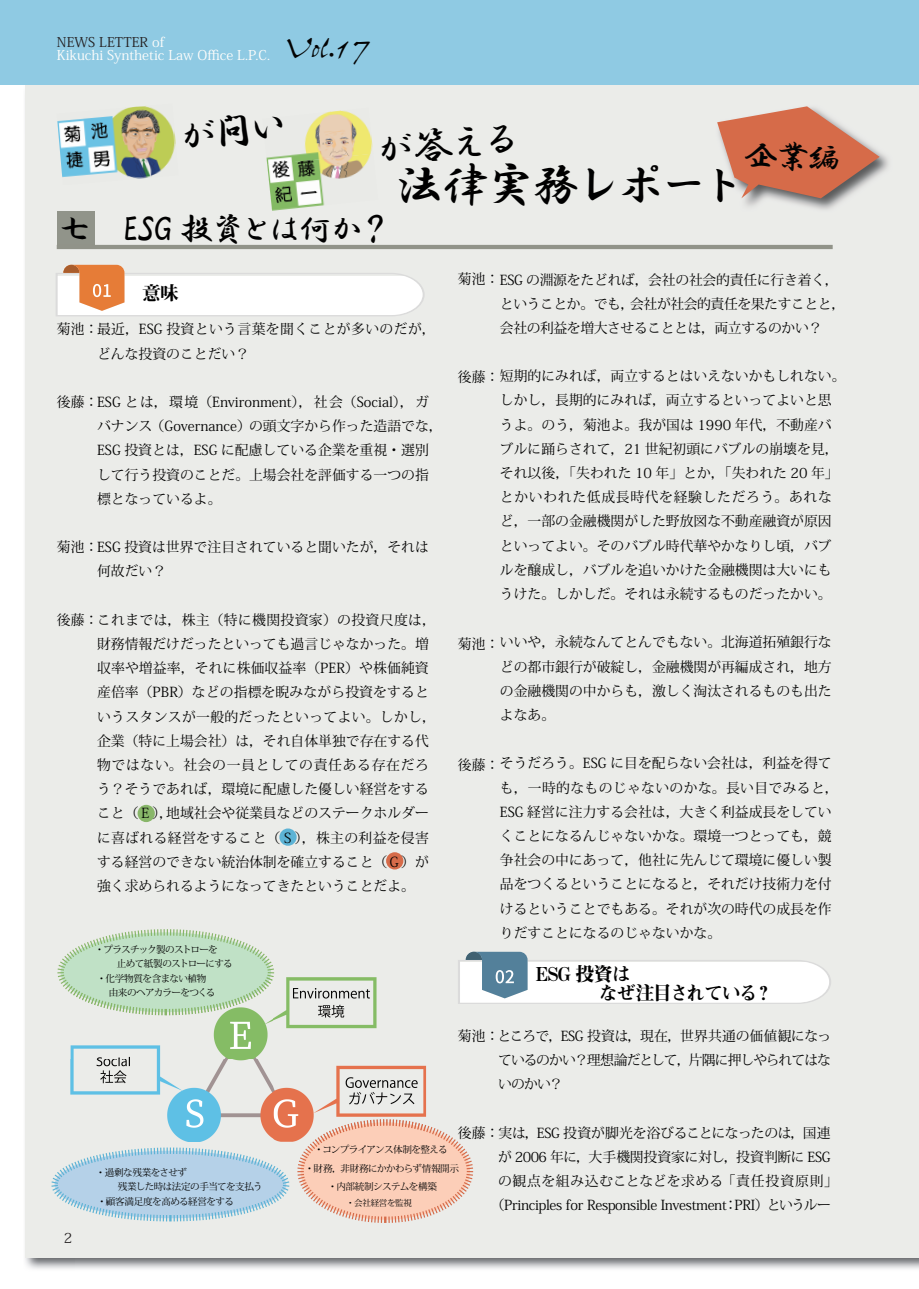
<style>
.page{position:relative;width:919px;height:1289px;background:#fff}
.page>*{position:absolute;margin:0;border:0;box-sizing:border-box;transform-origin:0 0}
.t1{font:48.9px "HGS Gyoshotai";letter-spacing:-.11em;color:#000}
.t2{font:40.35px "HGS Gyoshotai";color:#000}
.t3{font:34.05px "HGS Gyoshotai";letter-spacing:-.085em;color:#000}
.t4{font:31.95px "DH Gyo Sho Lt WINP RKSJ H";color:#030303}
.t5{font:19.2px/19px "Midashi Min Pr 6 N MA31";letter-spacing:-.075em;color:#000}
.t6{font:13.8px/24.2px "Koz Min Pr 6 N";color:#000}
.t7{font:13.8px "Koz Min Pr 6 N";letter-spacing:-.025em;color:#000}
.t8{font:13.8px/24.2px "Koz Min Pr 6 N";letter-spacing:-.03em;color:#000}
.t9{font:13.8px "Koz Min Pr 6 N";letter-spacing:.03em;color:#000}
.t10{font:13.8px "Koz Min Pr 6 N";letter-spacing:.025em;color:#000}
.t11{font:13.8px "Koz Min Pr 6 N";letter-spacing:.04em;color:#000}
.t12{font:13.8px "Koz Min Pr 6 N";color:#231f20}
.t13{font:13.35px/12.8px "Koz Min Pr 6 N";color:#fffefc}
.t14{font:9.6px/13.8px "Koz Min Pr 6 N";letter-spacing:-.055em;color:#000}
.t15{font:9.6px/13.8px "Koz Min Pr 6 N";letter-spacing:-.075em;color:#000}
.t16{font:8.55px "Koz Min Pr 6 N";letter-spacing:-.025em;color:#000}
.s1{color:#231f20}
.s2{font-size:39.3px}
</style>
<div class="page">
<img style="left:25px;top:134px;width:50px;height:1135px">
<div style="left:26px;top:85px;width:892px;height:1171px;background:#ebece9"></div>
<div style="left:57px;top:211px;width:38px;height:38px;background:#91948a"></div>
<hr style="left:57px;top:245px;width:775px;height:4px;background:#919389">
<svg style="left:458px;top:951px;width:373px;height:52px"></svg>
<svg style="left:51px;top:1147px;width:239px;height:75px"></svg>
<svg style="left:297px;top:1125px;width:176px;height:97px"></svg>
<img style="left:57px;top:106px;width:119px;height:73px">
<img style="left:266px;top:110px;width:107px;height:52px">
<img style="left:267px;top:153px;width:106px;height:58px">
<svg style="left:56px;top:265px;width:368px;height:51px"></svg>
<img style="left:745px;top:152px;width:144px;height:58px">
<svg style="left:57px;top:929px;width:217px;height:63px"></svg>
<div style="left:137px;top:804px;width:18px;height:18px;background:#88b669;border-radius:50%"></div>
<div style="left:279px;top:828px;width:17px;height:17px;background:#5db3d5;border-radius:50%"></div>
<div style="left:386px;top:852px;width:17px;height:17px;background:#d66b49;border-radius:50%"></div>
<div style="left:0;top:0;width:918px;height:85px;background:#8fcae3"></div>
<img style="left:142px;top:1014px;width:117px;height:1px">
<img style="left:273px;top:977px;width:104px;height:52px">
<img style="left:70px;top:1059px;width:356px;height:82px">
<img style="left:312px;top:1119px;width:114px;height:22px">
<img style="left:70px;top:977px;width:202px;height:37px">
<svg style="left:266px;top:113px;width:17px;height:35px"></svg>
<svg style="left:717px;top:106px;width:162px;height:92px"></svg>
<p class="t13" style="left:57px;top:36px;width:214px"><span class="s1">NEWS LETTER</span> of<br>Kikuchi Synthetic Law Office L.P.C.</p>
<h3 class="t4" style="left:285px;top:31px;width:88px">Vol.<span class="s2">17</span></h3>
<h2 class="t2" style="left:372px;top:129px;width:150px;rotate:-5deg">が答える</h2>
<h1 class="t1" style="left:395px;top:159px;width:352px">法律実務レポート</h1>
<h3 class="t3" style="left:58px;top:212px;width:336px">七　ESG 投資とは何か？</h3>
<h3 class="t5" style="left:142px;top:282px;width:39px">意味</h3>
<p class="t9" style="left:57px;top:321px;width:380px">菊池：最近，ESG 投資という言葉を聞くことが多いのだが，</p>
<p class="t6" style="left:97px;top:342px;width:154px">どんな投資のことだい？</p>
<p class="t6" style="left:57px;top:390px;width:373px">後藤：ESG とは，環境（Environment），社会（Social），ガ</p>
<p class="t6" style="left:97px;top:414px;width:347px">バナンス（Governance）の頭文字から作った造語でな，<br>ESG 投資とは，ESG に配慮している企業を重視・選別して行う投資のことだ。上場会社を評価する一つの指標となっているよ。</p>
<p class="t6" style="left:57px;top:535px;width:373px">菊池：ESG 投資は世界で注目されていると聞いたが，それは</p>
<p class="t6" style="left:97px;top:559px;width:71px">何故だい？</p>
<p class="t10" style="left:57px;top:612px;width:380px">後藤：これまでは，株主（特に機関投資家）の投資尺度は，</p>
<p class="t6" style="left:97px;top:632px;width:340px">財務情報だけだったといっても過言じゃなかった。増収率や増益率，それに株価収益率（PER）や株価純資産倍率（PBR）などの指標を睨みながら投資をするというスタンスが一般的だったといってよい。しかし，企業（特に上場会社）は，それ自体単独で存在する代物ではない。社会の一員としての責任ある存在だろう？そうであれば，環境に配慮した優しい経営をすること（Ｅ），地域社会や従業員などのステークホルダーに喜ばれる経営をすること（Ｓ），株主の利益を侵害する経営のできない統治体制を確立すること（Ｇ）が強く求められるようになってきたということだよ。</p>
<p class="t15" style="left:98px;top:942px;width:136px;text-indent:-3px">・プラスチック製のストローを<br>　　止めて紙製のストローにする</p>
<p class="t14" style="left:100px;top:971px;width:117px;text-indent:-3px">・化学物質を含まない植物　由来のヘアカラーをつくる</p>
<p class="t8" style="left:500px;top:268px;width:347px;text-indent:-42px">菊池：ESG の淵源をたどれば，会社の社会的責任に行き着く，ということか。でも，会社が社会的責任を果たすことと，会社の利益を増大させることとは，両立するのかい？</p>
<p class="t6" style="left:500px;top:364px;width:347px;text-indent:-42px">後藤：短期的にみれば，両立するとはいえないかもしれない。しかし，長期的にみれば，両立するといってよいと思うよ。のう，菊池よ。我が国は 1990 年代，不動産バブルに踊らされて，21 世紀初頭にバブルの崩壊を見，それ以後，「失われた 10 年」とか，「失われた 20 年」とかいわれた低成長時代を経験しただろう。あれなど，一部の金融機関がした野放図な不動産融資が原因といってよい。そのバブル時代華やかなりし頃，バブルを醸成し，バブルを追いかけた金融機関は大いにもうけた。しかしだ。それは永続するものだったかい。</p>
<p class="t6" style="left:500px;top:630px;width:333px;text-align:justify;text-indent:-42px">菊池：いいや，永続なんてとんでもない。北海道拓殖銀行などの都市銀行が破綻し，金融機関が再編成され，地方の金融機関の中からも，激しく淘汰されるものも出たよなあ。</p>
<p class="t6" style="left:500px;top:751px;width:340px;text-indent:-42px">後藤：そうだろう。ESG に目を配らない会社は，利益を得ても，一時的なものじゃないのかな。長い目でみると，<br>ESG 経営に注力する会社は，大きく利益成長をしていくことになるんじゃないかな。環境一つとっても，競争社会の中にあって，他社に先んじて環境に優しい製品をつくるということになると，それだけ技術力を付けるということでもある。それが次の時代の成長を作りだすことになるのじゃないかな。</p>
<h3 class="t5" style="left:599px;top:963px;width:176px;text-indent:-63px">ESG 投資は<br>なぜ注目されている？</h3>
<p class="t12" style="left:64px;top:1229px;width:10px">2</p>
<p class="t6" style="left:498px;top:1024px;width:335px;text-align:justify;text-indent:-40px">菊池：ところで，ESG 投資は，現在，世界共通の価値観になっているのかい？理想論だとして，片隅に押しやられてはないのかい？</p>
<p class="t7" style="left:458px;top:1124px;width:374px">後藤：実は，ESG 投資が脚光を浴びることになったのは，国連</p>
<p class="t7" style="left:498px;top:1149px;width:334px">が 2006 年に，大手機関投資家に対し，投資判断に ESG</p>
<p class="t11" style="left:498px;top:1173px;width:341px">の観点を組み込むことなどを求める「責任投資原則」</p>
<p class="t7" style="left:491px;top:1197px;width:341px">（Principles for Responsible Investment：PRI）というルー</p>
<p class="t14" style="left:305px;top:1140px;width:156px;line-height:18.5px;text-align:center">・コンプライアンス体制を整える<br>・財務，非財務にかかわらず情報開示・内部統制システムを構築</p>
<p class="t14" style="left:99px;top:1165px;width:165px;text-indent:-3px">・過剰な残業をさせず<br>　　残業した時は法定の手当てを支払う</p>
<p class="t14" style="left:97px;top:1194px;width:138px">・顧客満足度を高める経営をする</p>
<p class="t16" style="left:346px;top:1197px;width:67px">・会社経営を監視</p>
</div>
